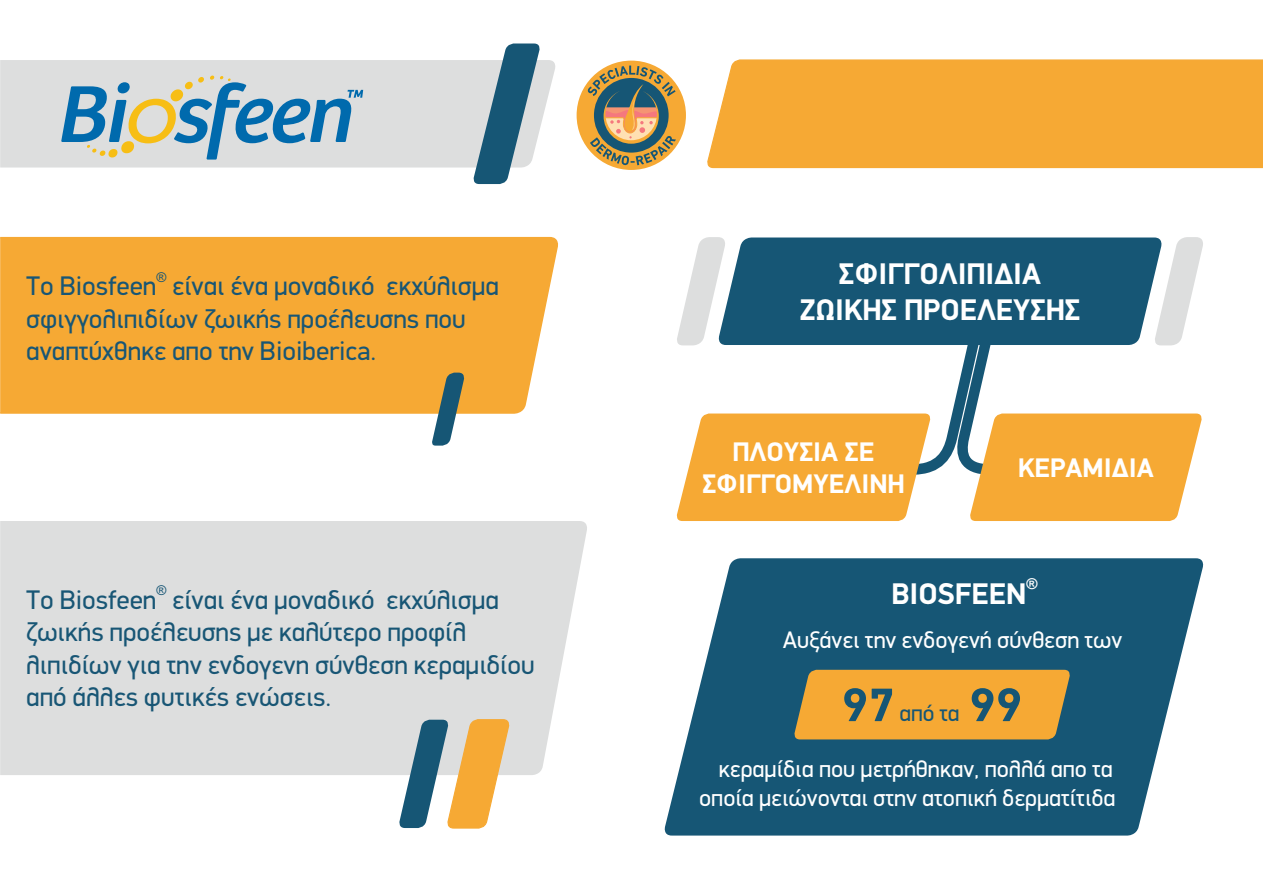
<style>
.page{position:relative;width:1263px;height:893px;background:#fff}
.page>*{position:absolute;margin:0;border:0;box-sizing:border-box;transform-origin:0 0}
.t1{font:700 30px/35.5px "PF Din Display";color:#fff;text-align:center}
.t2{font:27px/32.2px "PF Din Display";color:#185675}
.t3{font:700 27px/32px "PF Din Display";color:#fff;text-align:center}
.t4{font:24px/28.8px "PF Din Display";color:#fff;text-align:right}
.t5{font:23.4px "PF Din Display";color:#165675}
.t6{font:700 15px "Arial";color:#fff}
.t7{font:13.5px "Arial";color:#185675}
</style>
<div class="page">
<svg style="left:664px;top:558px;width:540px;height:278px;background:#376e88"></svg>
<div style="left:0;top:60px;width:555px;height:108px;background:#dddede"></div>
<svg style="left:472px;top:44px;width:69px;height:140px;background:#80a0af"></svg>
<div style="left:707px;top:59px;width:556px;height:110px;background:#f6a934"></div>
<svg style="left:727px;top:237px;width:233px;height:108px;background:#296480"></svg>
<div style="left:0;top:521px;width:587px;height:254px;background:#dddede"></div>
<svg style="left:677px;top:237px;width:50px;height:108px"></svg>
<div style="left:0;top:236px;width:558px;height:178px;background:#f6a934"></div>
<svg style="left:772px;top:251px;width:188px;height:221px"></svg>
<svg style="left:61px;top:76px;width:302px;height:84px;background:#a4bec6"></svg>
<svg style="left:676px;top:413px;width:256px;height:108px;background:#f5b149"></svg>
<svg style="left:960px;top:237px;width:243px;height:284px"></svg>
<svg style="left:398px;top:716px;width:112px;height:113px"></svg>
<svg style="left:431px;top:373px;width:34px;height:73px"></svg>
<div style="left:577px;top:61px;width:109px;height:109px;background:#f6a934;border-radius:50%"></div>
<svg style="left:587px;top:66px;width:89px;height:99px"></svg>
<svg style="left:793px;top:670px;width:278px;height:69px;background:#d69d3d"></svg>
<p class="t7" style="left:156px;top:272px;width:11px">®</p>
<p class="t2" style="left:26px;top:272px;width:474px">Το Biosfeen είναι ένα µοναδικό εκχύλισµα σφιγγολιπιδίων ζωικής προέλευσης που αναπτύχθηκε απο την Bioiberica.</p>
<p class="t7" style="left:156px;top:586px;width:11px">®</p>
<p class="t2" style="left:26px;top:586px;width:510px">Το Biosfeen είναι ένα µοναδικό εκχύλισµα ζωικής προέλευσης µε καλύτερο προφίλ λιπιδίων για την ενδογενη σύνθεση κεραµιδίου από άλλες φυτικές ενώσεις.</p>
<p class="t1" style="left:800px;top:259px;width:282px">ΣΦΙΓΓΟΛΙΠΙΔΙΑ<br>ΖΩΙΚΗΣ ΠΡΟΕΛΕΥΣΗΣ</p>
<p class="t3" style="left:702px;top:438px;width:204px">ΠΛΟΥΣΙΑ ΣΕ<br>ΣΦΙΓΓΟΜΥΕΛΙΝΗ</p>
<p class="t3" style="left:1018px;top:454px;width:137px">ΚΕΡΑΜΙΔΙΑ</p>
<p class="t6" style="left:1026px;top:578px;width:13px">®</p>
<p class="t1" style="left:891px;top:578px;width:137px">BIOSFEEN</p>
<p class="t4" style="left:783px;top:628px;width:341px">Αυξάνει την ενδογενή σύνθεση των</p>
<p class="t5" style="left:899px;top:703px;width:62px">από τα</p>
<p class="t4" style="left:699px;top:757px;width:418px">κεραµίδια που µετρήθηκαν, πολλά απο τα οποία µειώνονται στην ατοπική δερµατίτιδα</p>
</div>
